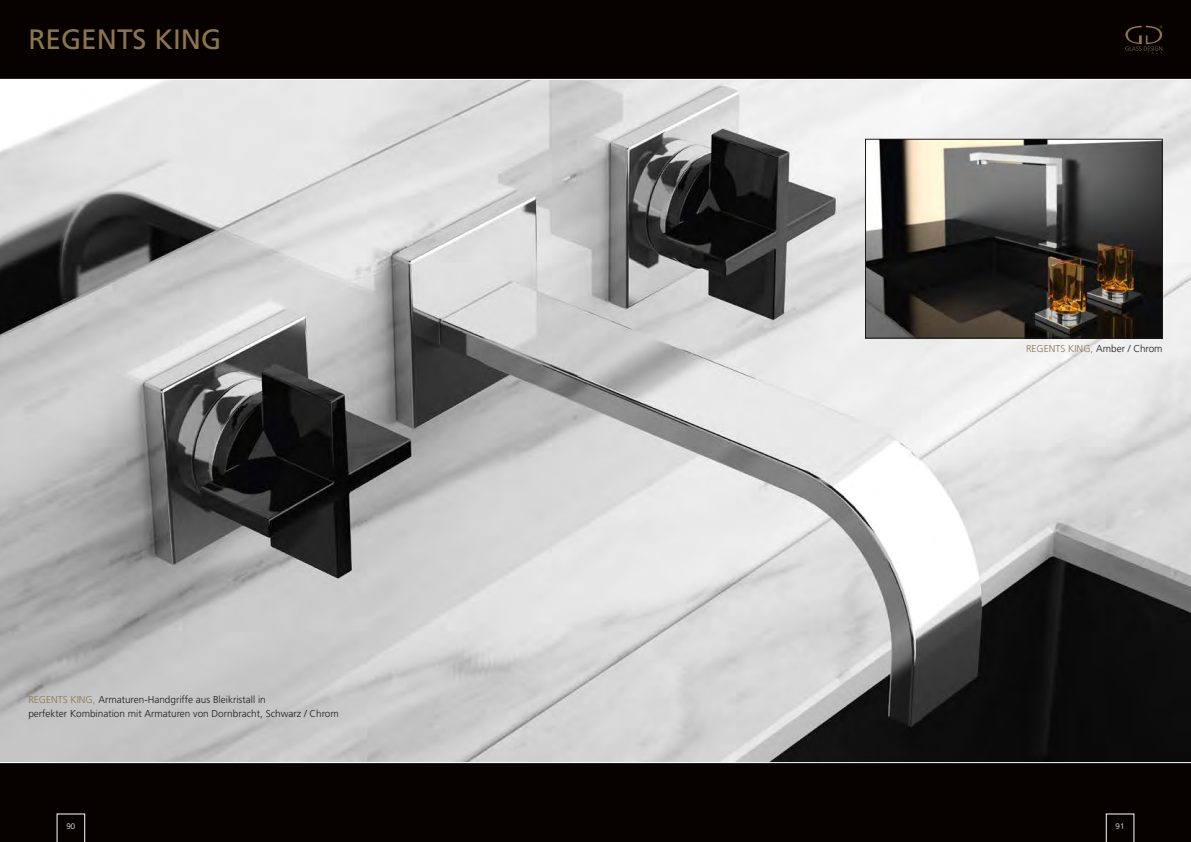
<style>
.page{position:relative;width:1191px;height:842px;background:#fff}
.page>*{position:absolute;margin:0;border:0;box-sizing:border-box;transform-origin:0 0}
.t1{font:28px "Frutiger LT Std";color:#8c754c}
.t2{font:300 10px/14px "Frutiger LT Std";color:#1a1a18}
.t3{font:300 10px "Frutiger LT Std";color:#8c754c}
.t4{font:300 8px "Frutiger LT Std";color:#fff}
.s1{color:#8c754c}
.s2{color:#1a1a18}
</style>
<div class="page">
<div style="left:0;top:0;width:1191px;height:79px;background:#070200"></div>
<div style="left:0;top:763px;width:1191px;height:79px;background:#070200"></div>
<img style="left:0;top:80px;width:1191px;height:682px">
<svg style="left:1125px;top:26px;width:37px;height:28px"></svg>
<svg style="left:1106px;top:814px;width:28px;height:28px"></svg>
<svg style="left:57px;top:814px;width:28px;height:28px"></svg>
<img style="left:867px;top:141px;width:293px;height:195px">
<div style="left:865px;top:139px;width:297px;height:199px;border:1px solid #1a1a18"></div>
<h1 class="t1" style="left:28px;top:23px;width:194px">REGENTS KING</h1>
<p class="t2" style="left:28px;top:693px;width:312px"><span class="s1">REGENTS KING,</span> Armaturen-Handgriffe aus Bleikristall in<br>perfekter Kombination mit Armaturen von Dornbracht, Schwarz / Chrom</p>
<p class="t4" style="left:66px;top:821px;width:10px">90</p>
<p class="t3" style="left:1026px;top:342px;width:138px">REGENTS KING, <span class="s2">Amber / Chrom</span></p>
<p class="t4" style="left:1115px;top:821px;width:10px">91</p>
</div>
